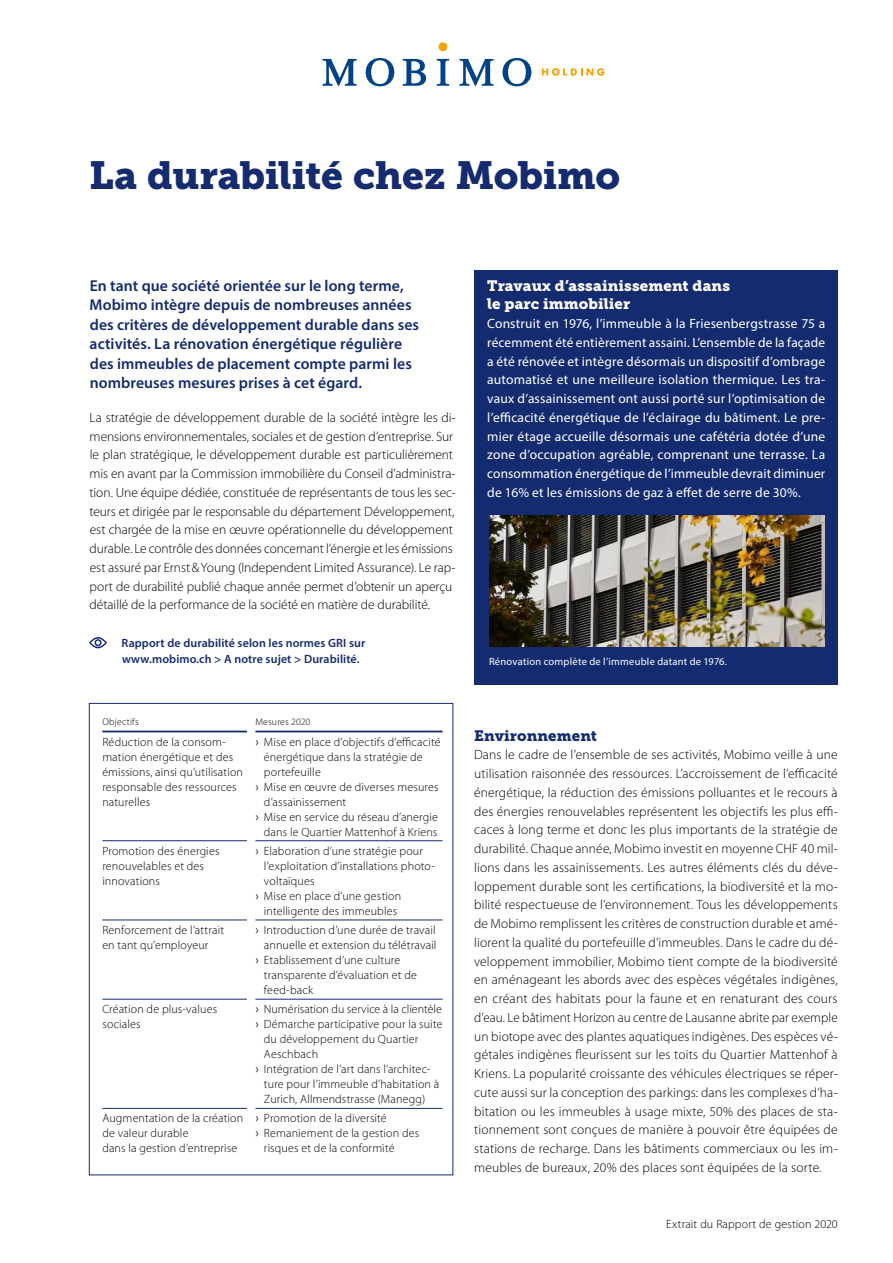
<style>
.page{position:relative;width:893px;height:1263px;background:#fff}
.page>*{position:absolute;margin:0;border:0;box-sizing:border-box;transform-origin:0 0}
.t1{font:39px "Museo Slab 900";letter-spacing:-.005em;color:#142b70}
.t2{font:600 15.75px/19.5px "Myriad Pro";letter-spacing:.005em;color:#142b70}
.t3{font:15px/18.8px "Museo Slab 900";letter-spacing:.01em;color:#fff}
.t4{font:15px "Museo Slab 900";letter-spacing:.01em;color:#142b70}
.t5{font:300 13.5px/18.8px "Myriad Pro";letter-spacing:-.005em;color:#000}
.t6{font:13.5px/18.8px "Myriad Pro";letter-spacing:.015em;color:#fff;text-align:justify}
.t7{font:300 12px/15px "Myriad Pro";letter-spacing:.015em;color:#000}
.t8{font:600 12px/15.8px "Myriad Pro";letter-spacing:.01em;color:#142b70}
.t9{font:10.5px "Myriad Pro";letter-spacing:.025em;color:#fff}
.t10{font:300 9.75px "Myriad Pro";letter-spacing:.02em;color:#000}
.s1{font-family:"Frutiger LT Com"}
</style>
<div class="page">
<svg style="left:89px;top:637px;width:18px;height:11px"></svg>
<hr style="left:102px;top:731px;width:145px;height:1px;background:#142b70">
<hr style="left:102px;top:840px;width:145px;height:1px;background:#142b70">
<hr style="left:102px;top:920px;width:145px;height:1px;background:#142b70">
<hr style="left:102px;top:999px;width:145px;height:1px;background:#142b70">
<hr style="left:102px;top:1108px;width:145px;height:1px;background:#142b70">
<hr style="left:255px;top:731px;width:188px;height:1px;background:#142b70">
<hr style="left:255px;top:840px;width:188px;height:1px;background:#142b70">
<hr style="left:255px;top:920px;width:188px;height:1px;background:#142b70">
<hr style="left:255px;top:999px;width:188px;height:1px;background:#142b70">
<hr style="left:255px;top:1108px;width:188px;height:1px;background:#142b70">
<div style="left:474px;top:270px;width:364px;height:414px;background:#142b70"></div>
<img style="left:489px;top:516px;width:336px;height:131px">
<svg style="left:322px;top:59px;width:35px;height:27px"></svg>
<svg style="left:366px;top:58px;width:28px;height:28px"></svg>
<svg style="left:403px;top:59px;width:23px;height:27px"></svg>
<svg style="left:437px;top:59px;width:12px;height:27px"></svg>
<svg style="left:459px;top:59px;width:35px;height:27px"></svg>
<svg style="left:502px;top:58px;width:29px;height:28px"></svg>
<div style="left:438px;top:42px;width:9px;height:9px;background:#f7a200;border-radius:50%"></div>
<svg style="left:542px;top:68px;width:62px;height:8px"></svg>
<h1 class="t1" style="left:89px;top:152px;width:532px">La durabilité chez Mobimo</h1>
<p class="t2" style="left:90px;top:275px;width:331px">En tant que société orientée sur le long terme, Mobimo intègre depuis de nombreuses années des critères de développement durable dans ses activités. La rénovation énergétique régulière des immeubles de placement compte parmi les nombreuses mesures prises à cet égard.</p>
<p class="t5" style="left:89px;top:408px;width:368px">La stratégie de développement durable de la société intègre les di&shy;mensions environnementales, sociales et de gestion d’entreprise. Sur le plan stratégique, le développement durable est particulièrement mis en avant par la Commission immobilière du Conseil d’administra&shy;tion. Une équipe dédiée, constituée de représentants de tous les sec&shy;teurs et dirigée par le responsable du département Développement, est chargée de la mise en œuvre opérationnelle du développement durable. Le contrôle des données concernant l’énergie et les émissions est assuré par Ernst&amp;Young (Independent Limited Assurance). Le rap&shy;port de durabilité publié chaque année permet d’obtenir un aperçu détaillé de la performance de la société en matière de durabilité.</p>
<p class="t8" style="left:122px;top:635px;width:245px">Rapport de durabilité selon les normes GRI sur www.mobimo.ch &gt; A notre sujet &gt; Durabilité.</p>
<p class="t3" style="left:487px;top:276px;width:244px">Travaux d’assainissement dans le parc immobilier</p>
<p class="t6" style="left:487px;top:314px;width:340px">Construit en 1976, l’immeuble à la Friesenbergstrasse 75 a récemment été entièrement assaini. L’ensemble de la façade a été rénovée et intègre désormais un dispositif d’ombrage automatisé et une meilleure isolation thermique. Les tra&shy;vaux d’assainissement ont aussi porté sur l’optimisation de l’efficacité énergétique de l’éclairage du bâtiment. Le pre&shy;mier étage accueille désormais une cafétéria dotée d’une zone d’occupation agréable, comprenant une terrasse. La consommation énergétique de l’immeuble devrait diminuer de 16% et les émissions de gaz à effet de serre de 30%.</p>
<p class="t9" style="left:489px;top:655px;width:240px">Rénovation complète de l’immeuble datant de 1976.</p>
<p class="t10" style="left:102px;top:716px;width:38px">Objectifs</p>
<p class="t10" style="left:255px;top:716px;width:56px">Mesures 2020</p>
<p class="t7" style="left:102px;top:734px;width:142px">Réduction de la consom&shy;mation énergétique et des émissions, ainsi qu’utilisation responsable des ressources naturelles</p>
<p class="t7" style="left:255px;top:734px;width:187px"><span class="s1">›</span> Mise en place d’objectifs d’efficacité</p>
<p class="t7" style="left:264px;top:749px;width:160px">énergétique dans la stratégie de</p>
<p class="t7" style="left:264px;top:764px;width:58px">portefeuille</p>
<p class="t7" style="left:255px;top:779px;width:185px"><span class="s1">›</span> Mise en œuvre de diverses mesures</p>
<p class="t7" style="left:264px;top:794px;width:84px">d’assainissement</p>
<p class="t7" style="left:255px;top:809px;width:184px"><span class="s1">›</span> Mise en service du réseau d’anergie</p>
<p class="t7" style="left:264px;top:824px;width:175px">dans le Quartier Mattenhof à Kriens</p>
<p class="t7" style="left:102px;top:843px;width:119px">Promotion des énergies renouvelables et des innovations</p>
<p class="t7" style="left:255px;top:843px;width:169px"><span class="s1">›</span> Elaboration d’une stratégie pour</p>
<p class="t7" style="left:264px;top:858px;width:172px">l’exploitation d’installations photo-</p>
<p class="t7" style="left:264px;top:873px;width:52px">voltaïques</p>
<p class="t7" style="left:255px;top:888px;width:147px"><span class="s1">›</span> Mise en place d’une gestion</p>
<p class="t7" style="left:264px;top:903px;width:135px">intelligente des immeubles</p>
<p class="t7" style="left:102px;top:923px;width:123px">Renforcement de l’attrait en tant qu’employeur</p>
<p class="t7" style="left:255px;top:923px;width:182px"><span class="s1">›</span> Introduction d’une durée de travail</p>
<p class="t7" style="left:264px;top:938px;width:174px">annuelle et extension du télétravail</p>
<p class="t7" style="left:255px;top:953px;width:146px"><span class="s1">›</span> Etablissement d’une culture</p>
<p class="t7" style="left:264px;top:968px;width:154px">transparente d’évaluation et de</p>
<p class="t7" style="left:264px;top:983px;width:51px">feed-back</p>
<p class="t7" style="left:102px;top:1002px;width:116px">Création de plus-values sociales</p>
<p class="t7" style="left:255px;top:1002px;width:188px"><span class="s1">›</span> Numérisation du service à la clientèle</p>
<p class="t7" style="left:255px;top:1017px;width:189px"><span class="s1">›</span> Démarche participative pour la suite</p>
<p class="t7" style="left:264px;top:1032px;width:156px">du développement du Quartier</p>
<p class="t7" style="left:264px;top:1047px;width:56px">Aeschbach</p>
<p class="t7" style="left:255px;top:1062px;width:176px"><span class="s1">›</span> Intégration de l’art dans l’architec-</p>
<p class="t7" style="left:264px;top:1077px;width:177px">ture pour l’immeuble d’habitation à</p>
<p class="t7" style="left:264px;top:1092px;width:163px">Zurich, Allmendstrasse (Manegg)</p>
<p class="t7" style="left:102px;top:1111px;width:142px">Augmentation de la création de valeur durable<br>dans la gestion d’entreprise</p>
<p class="t7" style="left:255px;top:1111px;width:133px"><span class="s1">›</span> Promotion de la diversité</p>
<p class="t7" style="left:255px;top:1126px;width:165px"><span class="s1">›</span> Remaniement de la gestion des</p>
<p class="t7" style="left:264px;top:1141px;width:132px">risques et de la conformité</p>
<p class="t4" style="left:474px;top:727px;width:124px">Environnement</p>
<p class="t5" style="left:474px;top:746px;width:365px;text-align:justify">Dans le cadre de l’ensemble de ses activités, Mobimo veille à une utilisation raisonnée des ressources. L’accroissement de l’efficacité énergétique, la réduction des émissions polluantes et le recours à des énergies renouvelables représentent les objectifs les plus effi&shy;caces à long terme et donc les plus importants de la stratégie de durabilité. Chaque année, Mobimo investit en moyenne CHF 40 mil&shy;lions dans les assainissements. Les autres éléments clés du déve&shy;loppement durable sont les certifications, la biodiversité et la mo&shy;bilité respectueuse de l’environnement. Tous les développements de Mobimo remplissent les critères de construction durable et amé&shy;liorent la qualité du portefeuille d’immeubles. Dans le cadre du dé&shy;veloppement immobilier, Mobimo tient compte de la biodiversité en aménageant les abords avec des espèces végétales indigènes, en créant des habitats pour la faune et en renaturant des cours d’eau. Le bâtiment Horizon au centre de Lausanne abrite par exemple un biotope avec des plantes aquatiques indigènes. Des espèces vé&shy;gétales indigènes fleurissent sur les toits du Quartier Mattenhof à Kriens. La popularité croissante des véhicules électriques se réper&shy;cute aussi sur la conception des parkings: dans les complexes d’ha&shy;bitation ou les immeubles à usage mixte, 50% des places de sta&shy;tionnement sont conçues de manière à pouvoir être équipées de stations de recharge. Dans les bâtiments commerciaux ou les im&shy;meubles de bureaux, 20% des places sont équipées de la sorte.</p>
<p class="t7" style="left:666px;top:1217px;width:173px">Extrait du Rapport de gestion 2020</p>
</div>
